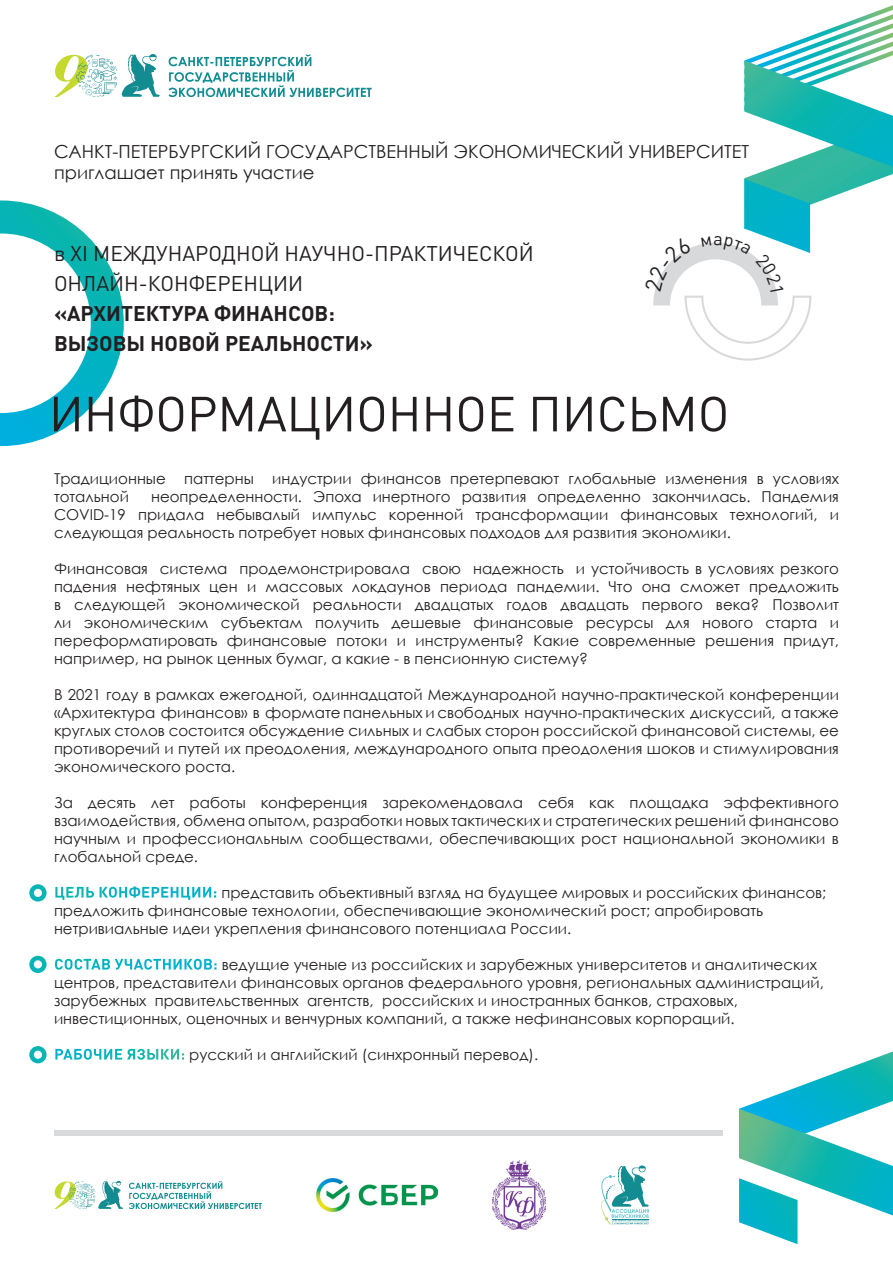
<style>
.page{position:relative;width:893px;height:1263px;background:#fff}
.page>*{position:absolute;margin:0;border:0;box-sizing:border-box;transform-origin:0 0}
.t1{font:21px/30px "DIN Pro";color:#231f20}
.t2{font:700 21px/30px "DIN Pro";color:#231f20}
.t3{font:18px/21px "Century Gothic";color:#231f20}
.t4{font:15px/18px "Century Gothic";color:#231f20;text-align:justify}
.s1{font-family:"DIN Pro";font-weight:700;color:#fff}
</style>
<div class="page">
<svg style="left:739px;top:1051px;width:154px;height:193px"></svg>
<div style="left:54px;top:1130px;width:669px;height:6px;background:#d8d9db"></div>
<div style="left:29px;top:884px;width:18px;height:17px;border:4px solid #fff;border-radius:50%"></div>
<div style="left:29px;top:956px;width:18px;height:17px;border:4px solid #fff;border-radius:50%"></div>
<div style="left:29px;top:1046px;width:18px;height:17px;border:4px solid #fff;border-radius:50%"></div>
<svg style="left:129px;top:1181px;width:133px;height:28px"></svg>
<svg style="left:54px;top:1181px;width:69px;height:28px"></svg>
<img style="left:316px;top:1178px;width:122px;height:33px">
<svg style="left:601px;top:1165px;width:48px;height:59px"></svg>
<hr style="left:612px;top:1219px;width:37px;height:1px;background:#128c91">
<img style="left:492px;top:1160px;width:54px;height:69px">
<svg style="left:0;top:5px;width:893px;height:441px"></svg>
<p class="t3" style="left:54px;top:141px;width:697px">САНКТ-ПЕТЕРБУРГСКИЙ ГОСУДАРСТВЕННЫЙ ЭКОНОМИЧЕСКИЙ УНИВЕРСИТЕТ приглашает принять участие</p>
<h1 class="t1" style="left:54px;top:236px;width:481px">в XI МЕЖДУНАРОДНОЙ НАУЧНО-ПРАКТИЧЕСКОЙ<br>ОНЛАЙН-КОНФЕРЕНЦИИ</h1>
<h1 class="t2" style="left:54px;top:295px;width:320px">«АРХИТЕКТУРА ФИНАНСОВ:<br>ВЫЗОВЫ НОВОЙ РЕАЛЬНОСТИ»</h1>
<p class="t4" style="left:54px;top:469px;width:786px">Традиционные паттерны индустрии финансов претерпевают глобальные изменения в условиях тотальной</p>
<p class="t4" style="left:54px;top:487px;width:786px;text-indent:97px">неопределенности. Эпоха инертного развития определенно закончилась. Пандемия COVID-19 придала небывалый импульс коренной трансформации финансовых технологий, и следующая реальность потребует новых финансовых подходов для развития экономики.</p>
<p class="t4" style="left:54px;top:559px;width:786px">Финансовая система продемонстрировала свою надежность и устойчивость в условиях резкого падения нефтяных цен и массовых локдаунов периода пандемии. Что она сможет предложить в следующей экономической реальности двадцатых годов двадцать первого века? Позволит ли экономическим субъектам получить дешевые финансовые ресурсы для нового старта и переформатировать финансовые потоки и инструменты? Какие современные решения придут, например, на рынок ценных бумаг, а какие - в пенсионную систему?</p>
<p class="t4" style="left:54px;top:685px;width:786px">В 2021 году в рамках ежегодной, одиннадцатой Международной научно-практической конференции «Архитектура финансов» в формате панельных и свободных научно-практических дискуссий, а также круглых столов состоится обсуждение сильных и слабых сторон российской финансовой системы, ее противоречий и путей их преодоления, международного опыта преодоления шоков и стимулирования экономического роста.</p>
<p class="t4" style="left:54px;top:793px;width:786px">За десять лет работы конференция зарекомендовала себя как площадка эффективного взаимодействия, обмена опытом, разработки новых тактических и стратегических решений финансово научным и профессиональным сообществами, обеспечивающих рост национальной экономики в глобальной среде.</p>
<p class="t4" style="left:54px;top:883px;width:774px;text-align:left"><span class="s1">ЦЕЛЬ КОНФЕРЕНЦИИ:</span> представить объективный взгляд на будущее мировых и российских финансов; предложить финансовые технологии, обеспечивающие экономический рост; апробировать нетривиальные идеи укрепления финансового потенциала России.</p>
<p class="t4" style="left:54px;top:955px;width:771px;text-align:left"><span class="s1">СОСТАВ УЧАСТНИКОВ:</span> ведущие ученые из российских и зарубежных университетов и аналитических центров, представители финансовых органов федерального уровня, региональных администраций, зарубежных правительственных агентств, российских и иностранных банков, страховых, инвестиционных, оценочных и венчурных компаний, а также нефинансовых корпораций.</p>
<p class="t4" style="left:54px;top:1045px;width:486px"><span class="s1">РАБОЧИЕ ЯЗЫКИ:</span> русский и английский (синхронный перевод).</p>
</div>
